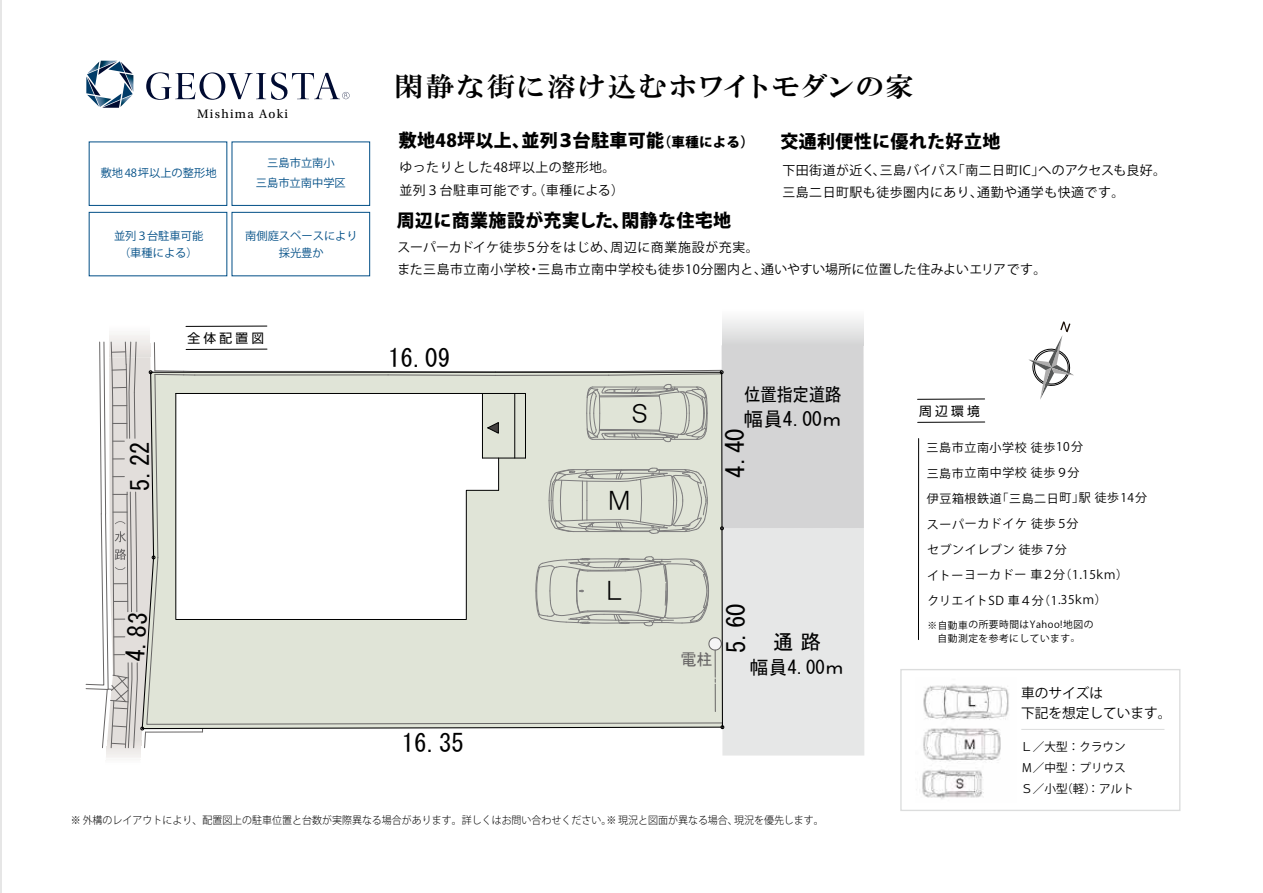
<style>
.page{position:relative;width:1263px;height:893px;background:#fff}
.page>*{position:absolute;margin:0;border:0;box-sizing:border-box;transform-origin:0 0}
.t1{font:27px "HGP Mincho E";letter-spacing:.11em;color:#000;scale:1.05 1}
.t2{font:24.9px "MS Gothic";color:#000}
.t3{font:24.9px "HG Gothic M";color:#000}
.t4{font:20.25px "MS Gothic";color:#000}
.t5{font:19.5px "MS Gothic";color:#000}
.t6{font:18.75px "MS Gothic";color:#000}
.t7{font:18.45px "MS Gothic";letter-spacing:-.025em;color:#000;scale:.89 1}
.t8{font:800 18px "Koz Go Pr 6 N";letter-spacing:.02em;color:#000}
.t9{font:16.05px "MS Gothic";color:#676565}
.t10{font:13.65px/19.5px "Koz Go Pro";color:#000}
.t11{font:12.9px/22.5px "Koz Go Pr 6 N";letter-spacing:.04em;color:#000}
.t12{font:12.9px "Utopia Std";letter-spacing:.1em;color:#000}
.t13{font:12.75px "Shin Go Pro";letter-spacing:.245em;color:#000}
.t14{font:12px/25.5px "Koz Go Pr 6 N";letter-spacing:.04em;color:#000}
.t15{font:11.55px/21px "Koz Go Pro";color:#000}
.t16{font:11.25px/16.6px "Koz Go Pr 6 N";color:#004e86;text-align:center}
.t17{font:300 10.5px "Koz Go Pro";color:#000;scale:.95 1}
.t18{font:9.75px/13.6px "Koz Go Pr 6 N";letter-spacing:.04em;color:#000;text-align:center}
.s1{font-size:13.5px}
</style>
<div class="page">
<hr style="left:0;top:0;width:1px;height:893px;background:#e6e6e6">
<svg style="left:1028px;top:321px;width:46px;height:79px"></svg>
<hr style="left:186px;top:326px;width:81px;height:1px;background:#000">
<div style="left:900px;top:669px;width:280px;height:142px;border:1px solid #dcdddd"></div>
<img style="left:922px;top:684px;width:87px;height:115px">
<hr style="left:1021px;top:729px;width:143px;height:1px;background:#dcdddd">
<div style="left:89px;top:212px;width:138px;height:64px;border:1px solid #004e86"></div>
<div style="left:89px;top:142px;width:138px;height:64px;border:1px solid #004e86"></div>
<div style="left:232px;top:212px;width:138px;height:64px;border:1px solid #004e86"></div>
<div style="left:232px;top:142px;width:138px;height:64px;border:1px solid #004e86"></div>
<hr style="left:109px;top:328px;width:41px;height:1px;background:#fbfcfb">
<hr style="left:722px;top:313px;width:141px;height:1px;background:#fbfbfb">
<hr style="left:722px;top:314px;width:141px;height:1px;background:#f9f9f9">
<hr style="left:722px;top:315px;width:141px;height:1px;background:#f8f8f8">
<hr style="left:722px;top:316px;width:141px;height:1px;background:#f7f7f8">
<hr style="left:722px;top:317px;width:141px;height:1px;background:#f6f6f6">
<hr style="left:722px;top:318px;width:141px;height:1px;background:#f5f5f5">
<hr style="left:722px;top:319px;width:141px;height:1px;background:#f3f4f4">
<hr style="left:722px;top:320px;width:141px;height:1px;background:#f3f3f3">
<hr style="left:722px;top:321px;width:141px;height:1px;background:#f1f1f1">
<hr style="left:722px;top:322px;width:141px;height:1px;background:#f0f0f0">
<hr style="left:722px;top:323px;width:141px;height:1px;background:#eeefef">
<hr style="left:722px;top:324px;width:141px;height:1px;background:#eee">
<hr style="left:722px;top:325px;width:141px;height:1px;background:#eceded">
<hr style="left:722px;top:328px;width:141px;height:1px;background:#eaeaea">
<hr style="left:722px;top:327px;width:141px;height:1px;background:#eaebeb">
<hr style="left:722px;top:326px;width:141px;height:1px;background:#ebebec">
<svg style="left:86px;top:329px;width:778px;height:429px"></svg>
<svg style="left:146px;top:72px;width:203px;height:28px"></svg>
<svg style="left:86px;top:61px;width:47px;height:47px"></svg>
<hr style="left:918px;top:439px;width:1px;height:201px;background:#000">
<hr style="left:917px;top:399px;width:68px;height:1px;background:#000">
<hr style="left:918px;top:422px;width:67px;height:1px;background:#000">
<p class="t12" style="left:197px;top:107px;width:92px">Mishima Aoki</p>
<p class="t16" style="left:101px;top:165px;width:117px">敷地48坪以上の整形地</p>
<p class="t16" style="left:256px;top:153px;width:91px;line-height:19.6px">三島市立南小<br>三島市立南中学区</p>
<p class="t16" style="left:114px;top:228px;width:91px">並列３台駐車可能（車種による）</p>
<p class="t16" style="left:245px;top:228px;width:114px">南側庭スペースにより採光豊か</p>
<p class="t13" style="left:188px;top:328px;width:78px">全体配置図</p>
<h2 class="t2" style="left:128px;top:492px;width:51px;rotate:-91deg">5.22</h2>
<h2 class="t2" style="left:123px;top:661px;width:51px;rotate:-86deg">4.83</h2>
<h1 class="t1" style="left:395px;top:73px;width:496px">閑静な街に溶け込むホワイトモダンの家</h1>
<h3 class="t8" style="left:399px;top:130px;width:357px">敷地48坪以上、並列３台駐車可能<span class="s1">（車種による）</span></h3>
<p class="t11" style="left:399px;top:157px;width:226px">ゆったりとした48坪以上の整形地。並列３台駐車可能です。（車種による）</p>
<h3 class="t8" style="left:397px;top:210px;width:336px">周辺に商業施設が充実した、閑静な住宅地</h3>
<h3 class="t8" style="left:780px;top:132px;width:221px">交通利便性に優れた好立地</h3>
<p class="t11" style="left:782px;top:159px;width:385px">下田街道が近く、三島バイパス「南二日町IC」へのアクセスも良好。三島二日町駅も徒歩圏内にあり、通勤や通学も快適です。</p>
<p class="t11" style="left:397px;top:236px;width:650px">スーパーカドイケ徒歩５分をはじめ、周辺に商業施設が充実。<br>また三島市立南小学校・三島市立南中学校も徒歩10分圏内と、通いやすい場所に位置した住みよいエリアです。</p>
<h2 class="t2" style="left:388px;top:346px;width:64px">16.09</h2>
<h2 class="t2" style="left:402px;top:730px;width:64px">16.35</h2>
<h2 class="t3" style="left:627px;top:401px;width:26px">Ｓ</h2>
<h2 class="t3" style="left:607px;top:488px;width:26px">Ｍ</h2>
<h2 class="t3" style="left:602px;top:579px;width:26px">Ｌ</h2>
<h3 class="t7" style="left:744px;top:385px;width:111px">位置指定道路</h3>
<h3 class="t5" style="left:744px;top:409px;width:99px">幅員4.00ｍ</h3>
<h2 class="t2" style="left:723px;top:478px;width:51px;rotate:-90deg">4.40</h2>
<p class="t9" style="left:680px;top:651px;width:34px">電柱</p>
<h2 class="t2" style="left:724px;top:653px;width:51px;rotate:-90deg">5.60</h2>
<h3 class="t4" style="left:773px;top:632px;width:49px">通路</h3>
<h3 class="t6" style="left:750px;top:658px;width:95px">幅員4.00ｍ</h3>
<p class="t13" style="left:919px;top:400px;width:62px">周辺環境</p>
<p class="t14" style="left:926px;top:435px;width:222px">三島市立南小学校 徒歩10分<br>三島市立南中学校 徒歩９分<br>伊豆箱根鉄道「三島二日町」駅 徒歩14分スーパーカドイケ 徒歩５分<br>セブンイレブン 徒歩７分<br>イトーヨーカドー 車２分（1.15ｋｍ）<br>クリエイトSD 車４分（1.35ｋｍ）</p>
<p class="t18" style="left:927px;top:618px;width:168px">※自動車の所要時間はYahoo!地図の自動測定を参考にしています。</p>
<p class="t10" style="left:1021px;top:684px;width:152px">車のサイズは<br>下記を想定しています。</p>
<p class="t15" style="left:1021px;top:736px;width:114px">Ｌ／大型：クラウン<br>Ｍ／中型：プリウス<br>Ｓ／小型（軽）：アルト</p>
<p class="t17" style="left:71px;top:813px;width:794px">※ 外構のレイアウトにより、配置図上の駐車位置と台数が実際異なる場合があります。詳しくはお問い合わせください。※ 現況と図面が異なる場合、現況を優先します。</p>
</div>
